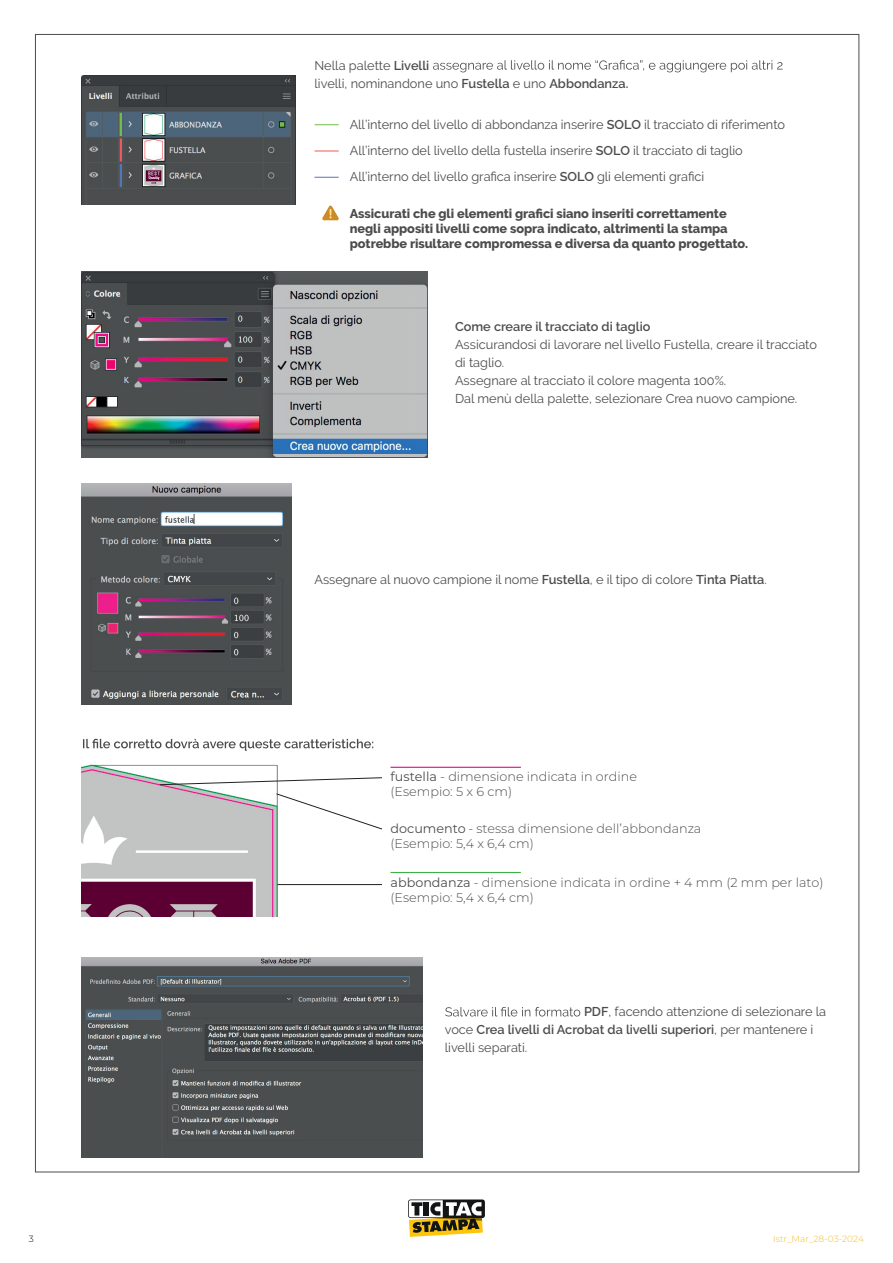
<style>
.page{position:relative;width:893px;height:1263px;background:#fff}
.page>*{position:absolute;margin:0;border:0;box-sizing:border-box;transform-origin:0 0}
.t1{font:12.75px/18px "Raleway";letter-spacing:-.005em;color:#4b4c4d}
.t2{font:300 12.75px/15.3px "Montserrat";color:#4b4c4d}
.t3{font:800 12.75px/15.3px "Raleway";letter-spacing:-.005em;color:#4b4c4d}
.t4{font:600 12.75px "Raleway";color:#4b4c4d}
.t5{font:300 9px "Montserrat";color:#f7bc28}
.t6{font:300 9px "Montserrat";color:#000001}
.s1{font-weight:600}
.s2{font-weight:400}
</style>
<div class="page">
<svg style="left:433px;top:60px;width:350px;height:12px"></svg>
<svg style="left:445px;top:1007px;width:135px;height:9px"></svg>
<img style="left:82px;top:76px;width:213px;height:128px">
<img style="left:82px;top:272px;width:346px;height:186px">
<img style="left:82px;top:483px;width:209px;height:221px">
<img style="left:82px;top:738px;width:221px;height:179px">
<svg style="left:83px;top:739px;width:290px;height:12px"></svg>
<hr style="left:277px;top:884px;width:105px;height:1px;background:#231f20">
<svg style="left:159px;top:777px;width:223px;height:8px"></svg>
<svg style="left:276px;top:793px;width:106px;height:37px"></svg>
<hr style="left:390px;top:767px;width:131px;height:1px;background:#ed028c">
<hr style="left:390px;top:872px;width:131px;height:1px;background:#40ae49">
<img style="left:82px;top:957px;width:341px;height:200px">
<svg style="left:314px;top:124px;width:25px;height:1px"></svg>
<svg style="left:314px;top:151px;width:25px;height:1px"></svg>
<svg style="left:314px;top:177px;width:25px;height:1px"></svg>
<svg style="left:322px;top:205px;width:17px;height:15px"></svg>
<svg style="left:408px;top:1199px;width:77px;height:38px"></svg>
<p class="t6" style="left:29px;top:1232px;width:7px">3</p>
<p class="t1" style="left:314px;top:56px;width:315px">Nella palette <span class="s1">Livelli<br></span>livelli, nominandone uno <span class="s1">Fustella</span> e uno <span class="s1">Abbondanza.</span></p>
<p class="t1" style="left:350px;top:111px;width:437px;line-height:26.2px">All’interno del livello di abbondanza inserire <span class="s1">SOLO</span> il tracciato di riferimento<br>All’interno del livello della fustella inserire <span class="s1">SOLO</span> il tracciato di taglio<br>All’interno del livello grafica inserire <span class="s1">SOLO</span> gli elementi grafici</p>
<p class="t3" style="left:350px;top:206px;width:400px">Assicurati che gli elementi grafici siano inseriti correttamente negli appositi livelli come sopra indicato, altrimenti la stampa potrebbe risultare compromessa e diversa da quanto progettato.</p>
<p class="t4" style="left:455px;top:319px;width:197px">Come creare il tracciato di taglio</p>
<p class="t1" style="left:455px;top:335px;width:363px">Assicurandosi di lavorare nel livello Fustella, creare il tracciato di taglio.<br>Assegnare al tracciato il colore magenta 100%.<br>Dal menù della palette, selezionare Crea nuovo campione.</p>
<p class="t1" style="left:314px;top:570px;width:454px">Assegnare al nuovo campione il nome <span class="s1">Fustella</span>, e il tipo di colore <span class="s1">Tinta Piatta</span>.</p>
<p class="t2" style="left:390px;top:768px;width:248px"><span class="s2">fustella</span> - dimensione indicata in ordine (Esempio: 5 x 6 cm)</p>
<p class="t2" style="left:390px;top:820px;width:312px"><span class="s2">documento</span> - stessa dimensione dell’abbondanza (Esempio: 5,4 x 6,4 cm)</p>
<p class="t2" style="left:390px;top:874px;width:435px"><span class="s2">abbondanza</span> - dimensione indicata in ordine + 4 mm (2 mm per lato) (Esempio: 5,4 x 6,4 cm)</p>
<p class="t1" style="left:445px;top:1003px;width:383px;text-indent:139px"><span class="s1">PDF</span>, facendo attenzione di selezionare la voce <span class="s1">Crea livelli di Acrobat da livelli superiori</span>, per mantenere i livelli separati.</p>
<p class="t5" style="left:773px;top:1232px;width:92px">Istr_Mar_28-03-2024</p>
</div>
